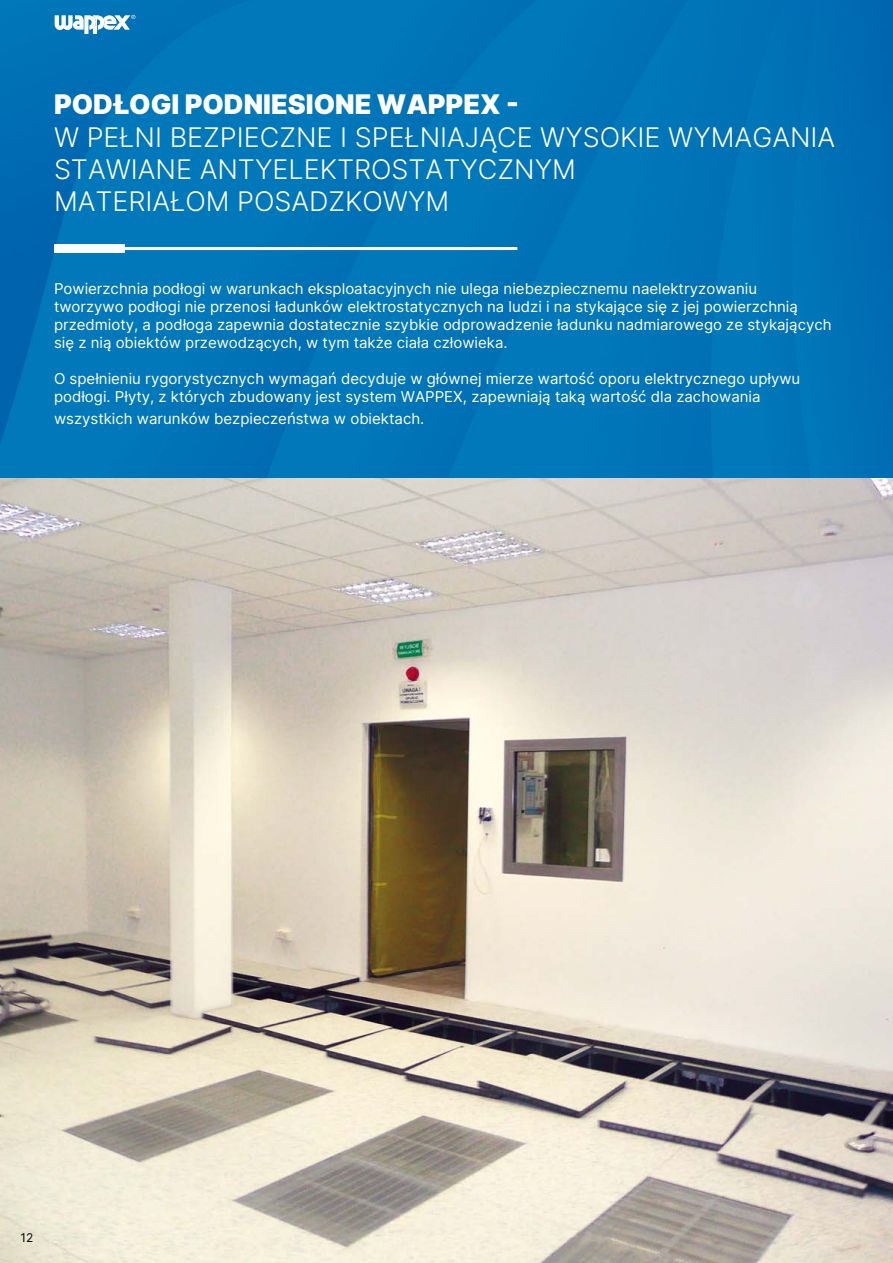
<style>
.page{position:relative;width:893px;height:1263px;background:#fff}
.page>*{position:absolute;margin:0;border:0;box-sizing:border-box;transform-origin:0 0}
.t1{font:27px/32.4px "Inter";color:#fff}
.t2{font:15px/18px "Inter";color:#fff}
.t3{font:12px "Inter";color:#000}
</style>
<div class="page">
<img style="left:0;top:0;width:893px;height:1263px">
<svg style="left:55px;top:15px;width:80px;height:19px"></svg>
<hr style="left:55px;top:247px;width:462px;height:3px;background:#fff">
<div style="left:55px;top:244px;width:70px;height:9px;background:#fff"></div>
<h1 class="t1" style="left:54px;top:88px;width:783px">PODŁOGI PODNIESIONE WAPPEX -<br>W PEŁNI BEZPIECZNE I SPEŁNIAJĄCE WYSOKIE WYMAGANIA STAWIANE ANTYELEKTROSTATYCZNYM<br>MATERIAŁOM POSADZKOWYM</h1>
<p class="t2" style="left:54px;top:279px;width:779px">Powierzchnia podłogi w warunkach eksploatacyjnych nie ulega niebezpiecznemu naelektryzowaniu<br>tworzywo podłogi nie przenosi ładunków elektrostatycznych na ludzi i na stykające się z jej powierzchnią przedmioty, a podłoga zapewnia dostatecznie szybkie odprowadzenie ładunku nadmiarowego ze stykających się z nią obiektów przewodzących, w tym także ciała człowieka.</p>
<p class="t2" style="left:54px;top:369px;width:748px">O spełnieniu rygorystycznych wymagań decyduje w głównej mierze wartość oporu elektrycznego upływu podłogi. Płyty, z których zbudowany jest system WAPPEX, zapewniają taką wartość dla zachowania</p>
<p class="t2" style="left:54px;top:409px;width:372px">wszystkich warunków bezpieczeństwa w obiektach.</p>
<p class="t3" style="left:21px;top:1229px;width:14px">12</p>
</div>
